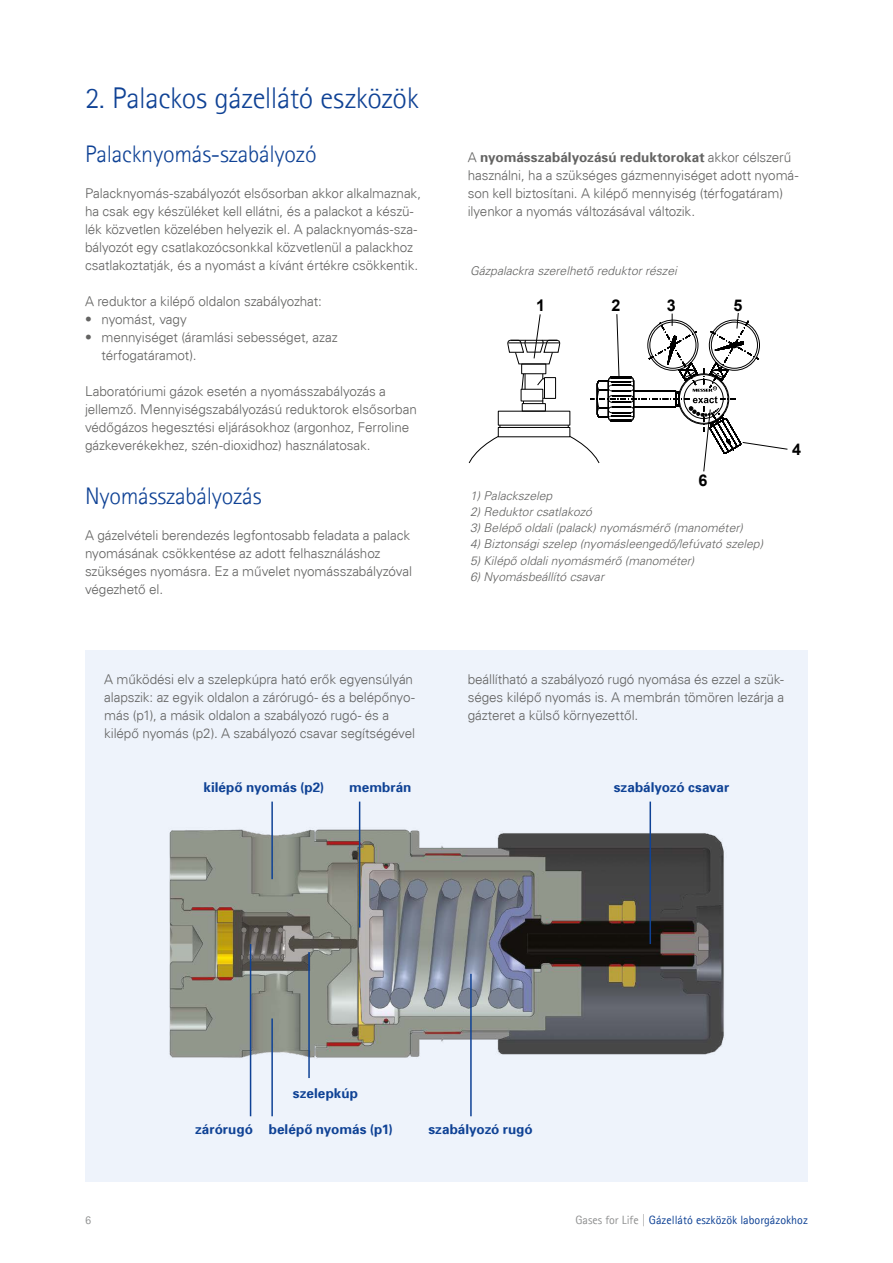
<style>
.page{position:relative;width:893px;height:1263px;background:#fff}
.page>*{position:absolute;margin:0;border:0;box-sizing:border-box;transform-origin:0 0}
.t1{font:300 30px "AT Rotis Sans Serif Magyar";letter-spacing:-.015em;color:#0f4295}
.t2{font:300 24px "AT Rotis Sans Serif Magyar";letter-spacing:-.01em;color:#0f4295}
.t3{font:700 16.2px "Arial";color:#000}
.t4{font:13.5px/18px "Univers H Lightmagyar";letter-spacing:-.01em;color:#636362}
.t5{font:13.5px "Univers H Boldmagyar";color:#0f4295}
.t6{font:13.5px "Univers H Boldmagyar";color:#636362}
.t7{font:12.15px "Univers H Light Obl";color:#636362}
.t8{font:12px "AT Rotis Sans Serif Magyar";color:#0f4295}
.t9{font:12px "AT Rotis Sans Serif Magyar";color:#919292}
.s1{font-family:"Univers H Lightmagyar"}
.s2{color:#919292}
</style>
<div class="page">
<div style="left:85px;top:651px;width:723px;height:531px;background:#eef3fb"></div>
<img style="left:169px;top:801px;width:555px;height:281px">
<hr style="left:271px;top:801px;width:2px;height:78px;background:#0f4295">
<hr style="left:250px;top:944px;width:1px;height:172px;background:#0f4295">
<hr style="left:271px;top:1018px;width:2px;height:98px;background:#0f4295">
<hr style="left:470px;top:974px;width:2px;height:142px;background:#0f4295">
<hr style="left:308px;top:952px;width:2px;height:126px;background:#0f4295">
<hr style="left:359px;top:801px;width:1px;height:126px;background:#0f4295">
<hr style="left:649px;top:801px;width:2px;height:143px;background:#0f4295">
<div style="left:498px;top:411px;width:72px;height:14px;border:1px solid #000"></div>
<div style="left:498px;top:427px;width:72px;height:10px;border:1px solid #000"></div>
<svg style="left:468px;top:435px;width:31px;height:28px"></svg>
<div style="left:522px;top:403px;width:24px;height:8px;border:1px solid #000"></div>
<div style="left:521px;top:389px;width:22px;height:12px;border:1px solid #000"></div>
<div style="left:544px;top:377px;width:12px;height:22px;border:1px solid #000"></div>
<div style="left:521px;top:364px;width:25px;height:10px;border:1px solid #000"></div>
<svg style="left:521px;top:373px;width:5px;height:17px"></svg>
<svg style="left:536px;top:373px;width:9px;height:13px"></svg>
<svg style="left:542px;top:398px;width:2px;height:6px"></svg>
<svg style="left:507px;top:314px;width:53px;height:51px"></svg>
<svg style="left:568px;top:313px;width:220px;height:159px"></svg>
<h1 class="t1" style="left:85px;top:81px;width:335px">2. Palackos gázellátó eszközök</h1>
<h2 class="t2" style="left:85px;top:140px;width:233px">Palacknyomás-szabályozó</h2>
<p class="t4" style="left:85px;top:184px;width:338px">Palacknyomás-szabályozót elsősorban akkor alkalmaznak, ha csak egy készüléket kell ellátni, és a palackot a készü&shy;lék közvetlen közelében helyezik el. A palacknyomás-sza&shy;bályozót egy csatlakozócsonkkal közvetlenül a palackhoz csatlakoztatják, és a nyomást a kívánt értékre csökkentik.</p>
<p class="t4" style="left:85px;top:292px;width:238px">A reduktor a kilépő oldalon szabályozhat:</p>
<p class="t4" style="left:85px;top:310px;width:103px">• nyomást, vagy</p>
<p class="t4" style="left:102px;top:328px;width:238px;text-indent:-16px">• mennyiséget (áramlási sebességet, azaz térfogatáramot).</p>
<p class="t4" style="left:85px;top:382px;width:333px">Laboratóriumi gázok esetén a nyomásszabályozás a jellemző. Mennyiségszabályozású reduktorok elsősorban védőgázos hegesztési eljárásokhoz (argonhoz, Ferroline gázkeverékekhez, szén-dioxidhoz) használatosak.</p>
<h2 class="t2" style="left:85px;top:482px;width:178px">Nyomásszabályozás</h2>
<p class="t4" style="left:85px;top:526px;width:328px">A gázelvételi berendezés legfontosabb feladata a palack nyomásának csökkentése az adott felhasználáshoz szükséges nyomásra. Ez a művelet nyomásszabályzóval végezhető el.</p>
<p class="t6" style="left:468px;top:149px;width:325px"><span class="s1">A</span> nyomásszabályozású reduktorokat <span class="s1">akkor célszerű</span></p>
<p class="t4" style="left:468px;top:166px;width:332px">használni, ha a szükséges gázmennyiséget adott nyomá&shy;son kell biztosítani. A kilépő mennyiség (térfogatáram) ilyenkor a nyomás változásával változik.</p>
<p class="t7" style="left:470px;top:263px;width:208px">Gázpalackra szerelhetô reduktor részei</p>
<p class="t3" style="left:536px;top:294px;width:10px">1</p>
<p class="t3" style="left:611px;top:294px;width:10px">2</p>
<p class="t3" style="left:667px;top:294px;width:10px">3</p>
<p class="t3" style="left:734px;top:294px;width:10px">5</p>
<p class="t3" style="left:698px;top:470px;width:10px">6</p>
<p class="t7" style="left:470px;top:488px;width:84px">1) Palackszelep</p>
<p class="t7" style="left:470px;top:504px;width:123px">2) Reduktor csatlakozó</p>
<p class="t7" style="left:470px;top:521px;width:274px">3) Belépô oldali (palack) nyomásmérô (manométer)</p>
<p class="t7" style="left:470px;top:537px;width:294px">4) Biztonsági szelep (nyomásleengedô/lefúvató szelep)</p>
<p class="t7" style="left:470px;top:553px;width:226px">5) Kilépô oldali nyomásmérô (manométer)</p>
<p class="t7" style="left:470px;top:569px;width:135px">6) Nyomásbeállító csavar</p>
<p class="t3" style="left:792px;top:439px;width:10px">4</p>
<p class="t4" style="left:104px;top:670px;width:312px">A működési elv a szelepkúpra ható erők egyensúlyán alapszik: az egyik oldalon a zárórugó- és a belépőnyo&shy;más (p1), a másik oldalon a szabályozó rugó- és a kilépő nyomás (p2). A szabályozó csavar segítségével</p>
<p class="t4" style="left:468px;top:670px;width:318px;text-align:justify">beállítható a szabályozó rugó nyomása és ezzel a szük&shy;séges kilépő nyomás is. A membrán tömören lezárja a gázteret a külső környezettől.</p>
<p class="t5" style="left:203px;top:779px;width:122px">kilépő nyomás (p2)</p>
<p class="t5" style="left:349px;top:779px;width:64px">membrán</p>
<p class="t5" style="left:614px;top:779px;width:117px">szabályozó csavar</p>
<p class="t5" style="left:293px;top:1085px;width:67px">szelepkúp</p>
<p class="t5" style="left:269px;top:1121px;width:126px">belépő nyomás (p1)</p>
<p class="t5" style="left:195px;top:1121px;width:59px">zárórugó</p>
<p class="t5" style="left:428px;top:1121px;width:106px">szabályozó rugó</p>
<p class="t9" style="left:85px;top:1213px;width:7px">6</p>
<p class="t8" style="left:575px;top:1213px;width:234px"><span class="s2">Gases for Life |</span> Gázellátó eszközök laborgázokhoz</p>
</div>
